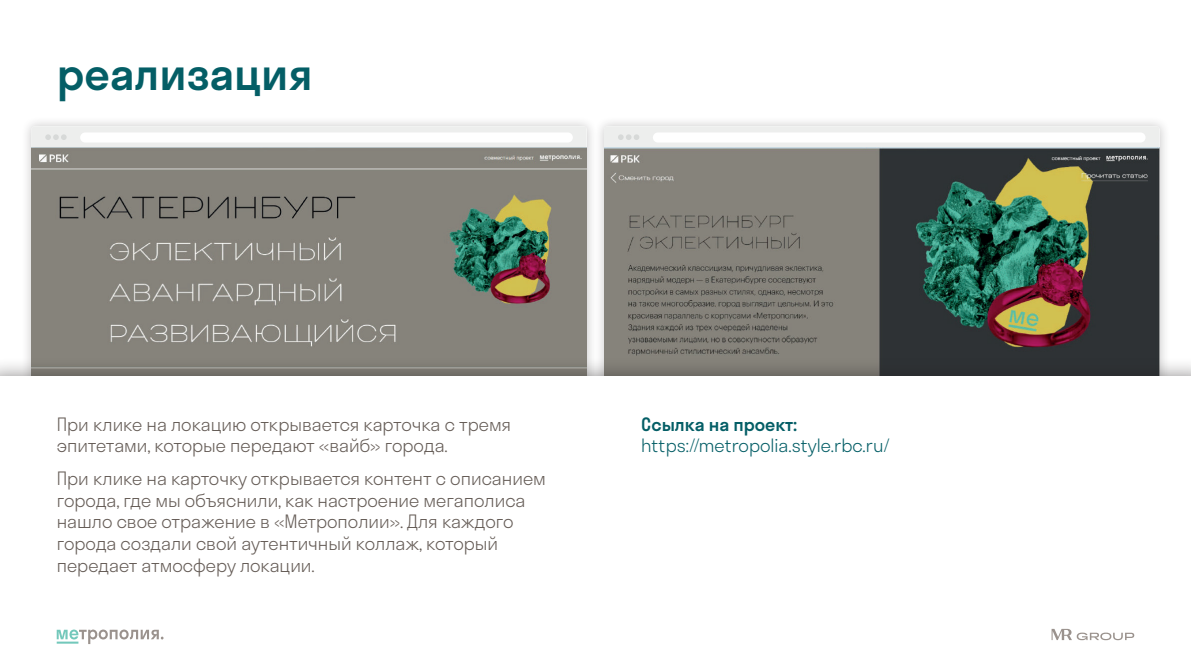
<style>
.page{position:relative;width:1191px;height:670px;background:#fff}
.page>*{position:absolute;margin:0;border:0;box-sizing:border-box;transform-origin:0 0}
.t1{font:500 45px "Stratos LC";color:#045e66}
.t2{font:300 18px/21.6px "Stratos LC";color:#645b55}
.t3{font:300 18px "Stratos LC";color:#045e66}
.t4{font:500 18px "Stratos LC";color:#045e66}
</style>
<div class="page">
<div style="left:21px;top:116px;width:576px;height:412px;background:#231f20;opacity:.25"></div>
<div style="left:31px;top:126px;width:555px;height:22px;background:#edeeed"></div>
<svg style="left:45px;top:134px;width:22px;height:6px"></svg>
<div style="left:80px;top:132px;width:493px;height:10px;background:#fff;border-radius:5px"></div>
<img style="left:31px;top:148px;width:556px;height:209px">
<div style="left:593px;top:116px;width:577px;height:412px;background:#231f20;opacity:.25"></div>
<div style="left:604px;top:126px;width:555px;height:22px;background:#edeeed"></div>
<svg style="left:618px;top:134px;width:21px;height:6px"></svg>
<div style="left:653px;top:132px;width:492px;height:10px;background:#fff;border-radius:5px"></div>
<img style="left:604px;top:148px;width:555px;height:209px">
<div style="left:0;top:357px;width:1191px;height:313px;background:#231f20;opacity:.5"></div>
<div style="left:0;top:376px;width:1191px;height:294px;background:#fff"></div>
<svg style="left:57px;top:629px;width:106px;height:15px"></svg>
<svg style="left:1051px;top:629px;width:83px;height:11px"></svg>
<h1 class="t1" style="left:57px;top:38px;width:258px">реализация</h1>
<p class="t2" style="left:57px;top:412px;width:456px">При клике на локацию открывается карточка с тремя эпитетами, которые передают «вайб» города.</p>
<p class="t2" style="left:57px;top:467px;width:491px">При клике на карточку открывается контент с описанием города, где мы объяснили, как настроение мегаполиса нашло свое отражение в «Метрополии». Для каждого города создали свой аутентичный коллаж, который передает атмосферу локации.</p>
<p class="t4" style="left:641px;top:409px;width:158px">Ссылка на проект:</p>
<p class="t3" style="left:641px;top:431px;width:250px">https://metropolia.style.rbc.ru/</p>
</div>
